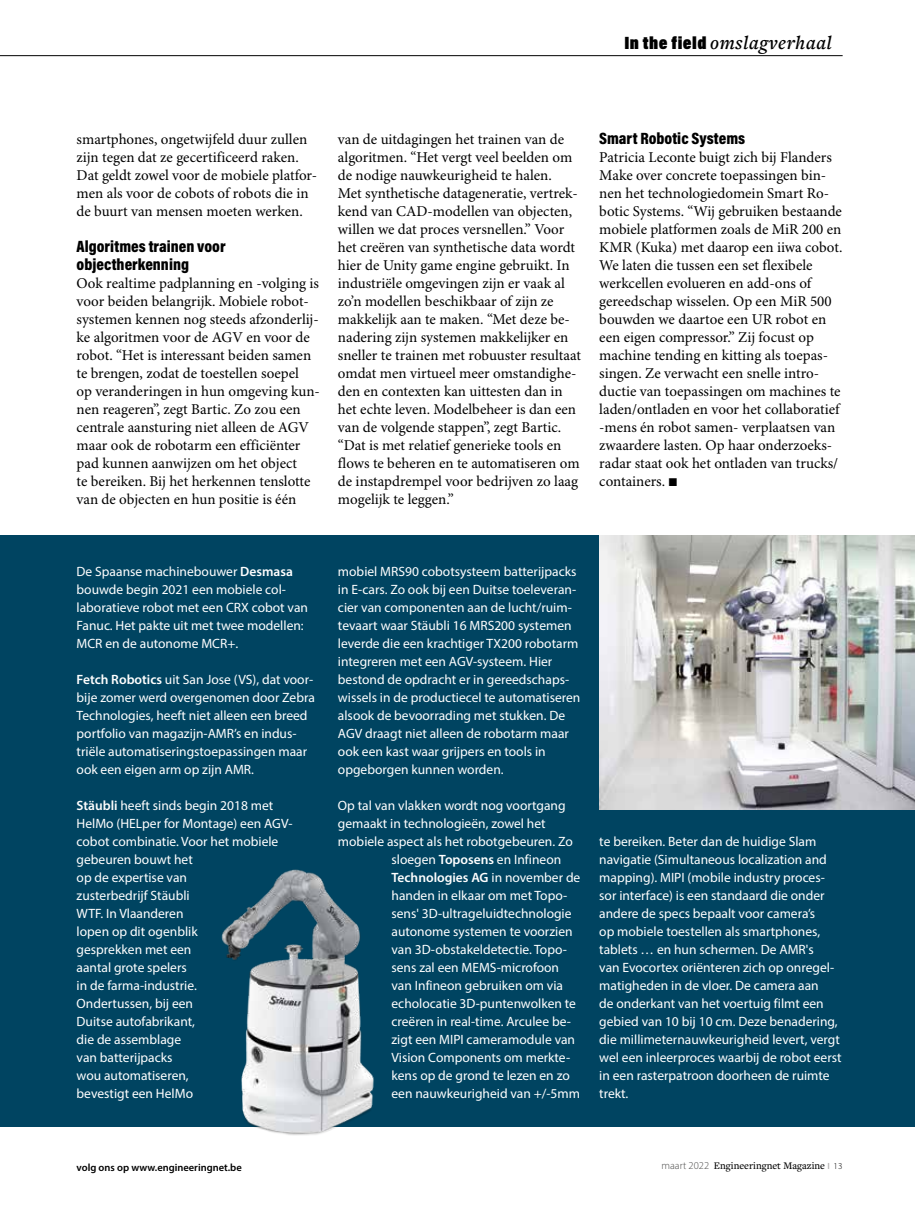
<style>
.page{position:relative;width:915px;height:1212px;background:#fff}
.page>*{position:absolute;margin:0;border:0;box-sizing:border-box;transform-origin:0 0}
.t1{font:italic 600 19.5px "Freight Text Pro";letter-spacing:.03em;color:#000}
.t2{font:900 16.5px/18px "Acumin Pro Cond";color:#000}
.t3{font:15px/18px "Minion Pro";color:#000}
.t4{font:13.5px/18px "Myriad Pro";color:#fff}
.t5{font:600 13.5px "Myriad Pro";color:#fff}
.t6{font:500 10.5px "Freight Text Pro";color:#000}
.t7{font:600 10.5px "Myriad Pro";color:#000}
.s1{font-family:"Acumin Pro Cond";font-weight:900;font-style:normal;font-size:18px}
.s2{font-family:"Menlo";font-weight:700}
.s3{font-weight:600}
.s4{font-weight:400}
.s5{font-family:"Myriad Pro";font-weight:300;color:#4a4a49}
.s6{font-family:"Myriad Pro";font-weight:600;font-size:9px;color:#b3b2b2}
.s7{font-family:"Myriad Pro";font-weight:300;font-size:9px}
</style>
<div class="page">
<div style="left:0;top:536px;width:914px;height:591px;background:#004461"></div>
<hr style="left:0;top:55px;width:842px;height:1px;background:#000">
<img style="left:599px;top:536px;width:315px;height:273px">
<img style="left:221px;top:869px;width:153px;height:266px">
<h1 class="t1" style="left:624px;top:30px;width:209px"><span class="s1">In the field</span> omslagverhaal</h1>
<p class="t3" style="left:77px;top:131px;width:242px">smartphones, ongetwijfeld duur zullen zijn tegen dat ze gecertificeerd raken.<br>Dat geldt zowel voor de mobiele platfor&shy;men als voor de cobots of robots die in de buurt van mensen moeten werken.</p>
<p class="t2" style="left:77px;top:237px;width:150px">Algoritmes trainen voor objectherkenning</p>
<p class="t3" style="left:77px;top:275px;width:245px">Ook realtime padplanning en -volging is voor beiden belangrijk. Mobiele robot&shy;systemen kennen nog steeds afzonderlij&shy;ke algoritmen voor de AGV en voor de robot. “Het is interessant beiden samen te brengen, zodat de toestellen soepel<br>op veranderingen in hun omgeving kun&shy;nen reageren”, zegt Bartic. Zo zou een centrale aansturing niet alleen de AGV maar ook de robotarm een efficiënter pad kunnen aanwijzen om het object<br>te bereiken. Bij het herkennen tenslotte van de objecten en hun positie is één</p>
<p class="t3" style="left:338px;top:131px;width:244px">van de uitdagingen het trainen van de algoritmen. “Het vergt veel beelden om de nodige nauwkeurigheid te halen.<br>Met synthetische datageneratie, vertrek&shy;kend van CAD-modellen van objecten, willen we dat proces versnellen.” Voor het creëren van synthetische data wordt hier de Unity game engine gebruikt. In industriële omgevingen zijn er vaak al zo’n modellen beschikbaar of zijn ze makkelijk aan te maken. “Met deze be&shy;nadering zijn systemen makkelijker en sneller te trainen met robuuster resultaat omdat men virtueel meer omstandighe&shy;den en contexten kan uittesten dan in het echte leven. Modelbeheer is dan een van de volgende stappen”, zegt Bartic. “Dat is met relatief generieke tools en flows te beheren en te automatiseren om de instapdrempel voor bedrijven zo laag mogelijk te leggen.”</p>
<p class="t2" style="left:599px;top:129px;width:147px">Smart Robotic Systems</p>
<p class="t3" style="left:599px;top:149px;width:244px">Patricia Leconte buigt zich bij Flanders Make over concrete toepassingen bin&shy;nen het technologiedomein Smart Ro&shy;botic Systems. “Wij gebruiken bestaande mobiele platformen zoals de MiR 200 en KMR (Kuka) met daarop een iiwa cobot.<br>We laten die tussen een set flexibele werkcellen evolueren en add-ons of gereedschap wisselen. Op een MiR 500 bouwden we daartoe een UR robot en een eigen compressor.” Zij focust op machine tending en kitting als toepas&shy;singen. Ze verwacht een snelle intro&shy;ductie van toepassingen om machines te laden/ontladen en voor het collaboratief -mens én robot samen- verplaatsen van zwaardere lasten. Op haar onderzoeks&shy;radar staat ook het ontladen van trucks/ containers. <span class="s2">◼</span></p>
<p class="t4" style="left:77px;top:562px;width:233px">De Spaanse machinebouwer <span class="s3">Desmasa </span>bouwde begin 2021 een mobiele col&shy;laboratieve robot met een CRX cobot van Fanuc. Het pakte uit met twee modellen:<br>MCR en de autonome MCR+.</p>
<p class="t4" style="left:77px;top:670px;width:240px"><span class="s3">Fetch Robotics</span> uit San Jose (VS), dat voor&shy;bije zomer werd overgenomen door Zebra Technologies, heeft niet alleen een breed portfolio van magazijn-AMR’s en indus&shy;triële automatiseringstoepassingen maar ook een eigen arm op zijn AMR.</p>
<p class="t4" style="left:77px;top:796px;width:217px"><span class="s3">Stäubli</span> heeft sinds begin 2018 met<br>HelMo (HELper for Montage) een AGV&shy;cobot combinatie. Voor het mobiele gebeuren bouwt het<br>op de expertise van<br>zusterbedrijf Stäubli<br>WTF. In Vlaanderen<br>lopen op dit ogenblik<br>gesprekken met een<br>aantal grote spelers<br>in de farma-industrie.<br>Ondertussen, bij een<br>Duitse autofabrikant,<br>die de assemblage<br>van batterijpacks<br>wou automatiseren,<br>bevestigt een HelMo</p>
<p class="t4" style="left:338px;top:562px;width:244px">mobiel MRS90 cobotsysteem batterijpacks in E-cars. Zo ook bij een Duitse toeleveran&shy;cier van componenten aan de lucht/ruim&shy;tevaart waar Stäubli 16 MRS200 systemen leverde die een krachtiger TX200 robotarm integreren met een AGV-systeem. Hier bestond de opdracht er in gereedschaps&shy;wissels in de productiecel te automatiseren alsook de bevoorrading met stukken. De AGV draagt niet alleen de robotarm maar ook een kast waar grijpers en tools in opgeborgen kunnen worden.</p>
<p class="t4" style="left:338px;top:796px;width:229px">Op tal van vlakken wordt nog voortgang</p>
<p class="t4" style="left:338px;top:814px;width:209px">gemaakt in technologieën, zowel het</p>
<p class="t4" style="left:338px;top:832px;width:236px">mobiele aspect als het robotgebeuren. Zo</p>
<p class="t4" style="left:391px;top:850px;width:171px">sloegen <span class="s3">Toposens</span> en Infineon</p>
<p class="t5" style="left:391px;top:869px;width:190px">Technologies AG <span class="s4">in november de</span></p>
<p class="t4" style="left:391px;top:886px;width:177px">handen in elkaar om met Topo-</p>
<p class="t4" style="left:391px;top:904px;width:181px">sens' 3D-ultrageluidtechnologie</p>
<p class="t4" style="left:391px;top:922px;width:182px">autonome systemen te voorzien</p>
<p class="t4" style="left:391px;top:940px;width:177px">van 3D-obstakeldetectie. Topo-</p>
<p class="t4" style="left:391px;top:958px;width:169px">sens zal een MEMS-microfoon</p>
<p class="t4" style="left:391px;top:976px;width:173px">van Infineon gebruiken om via</p>
<p class="t4" style="left:391px;top:994px;width:186px">echolocatie 3D-puntenwolken te</p>
<p class="t4" style="left:391px;top:1012px;width:181px">creëren in real-time. Arculee be-</p>
<p class="t4" style="left:391px;top:1030px;width:185px">zigt een MIPI cameramodule van</p>
<p class="t4" style="left:391px;top:1048px;width:180px">Vision Components om merkte-</p>
<p class="t4" style="left:391px;top:1066px;width:180px">kens op de grond te lezen en zo</p>
<p class="t4" style="left:391px;top:1084px;width:190px">een nauwkeurigheid van +/-5mm</p>
<p class="t4" style="left:599px;top:832px;width:244px">te bereiken. Beter dan de huidige Slam navigatie (Simultaneous localization and mapping). MIPI (mobile industry proces&shy;sor interface) is een standaard die onder andere de specs bepaalt voor camera’s<br>op mobiele toestellen als smartphones, tablets … en hun schermen. De AMR's<br>van Evocortex oriënteren zich op onregel&shy;matigheden in de vloer. De camera aan<br>de onderkant van het voertuig filmt een gebied van 10 bij 10 cm. Deze benadering, die millimeternauwkeurigheid levert, vergt wel een inleerproces waarbij de robot eerst in een rasterpatroon doorheen de ruimte trekt.</p>
<p class="t7" style="left:77px;top:1161px;width:167px">volg ons op www.engineeringnet.be</p>
<p class="t6" style="left:661px;top:1158px;width:182px"><span class="s5">maart 2022</span> Engineeringnet Magazine <span class="s6">I</span> <span class="s7">13</span></p>
</div>
